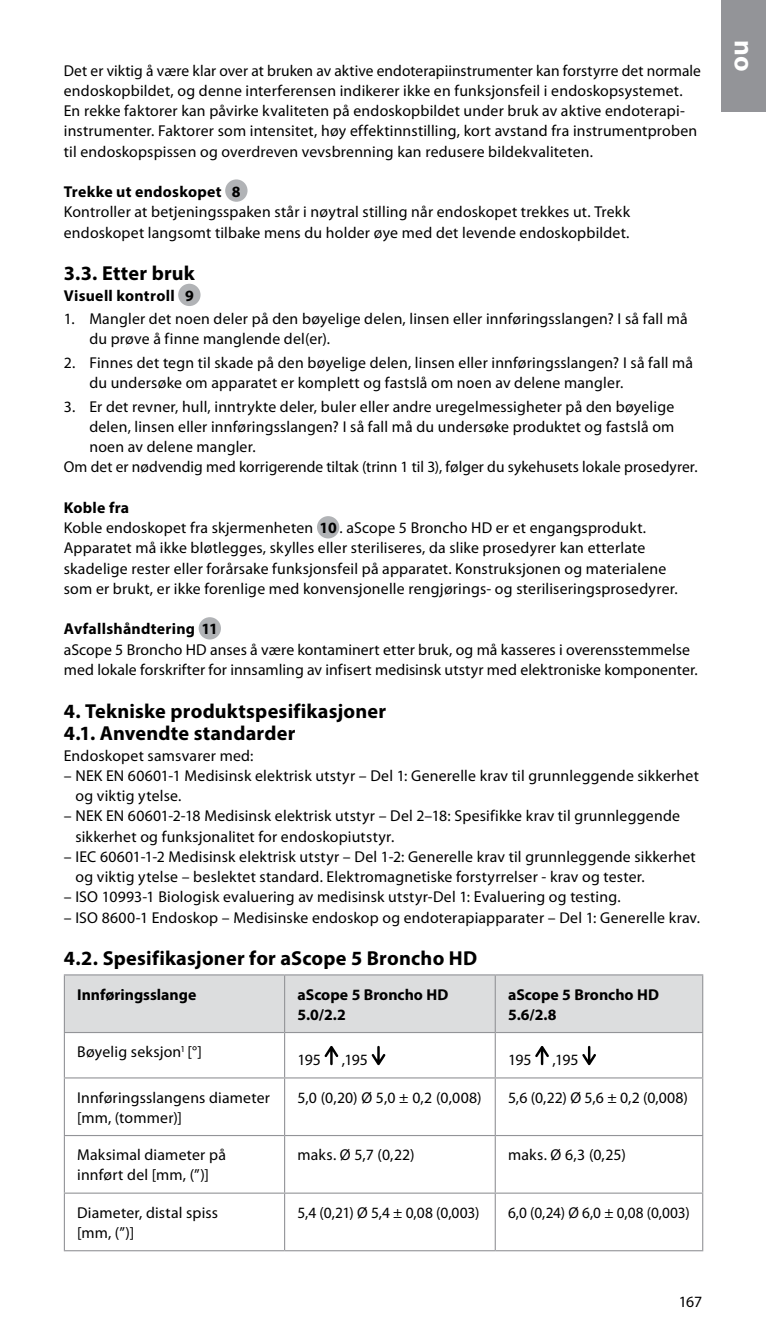
<style>
.page{position:relative;width:766px;height:1340px;background:#fff}
.page>*{position:absolute;margin:0;border:0;box-sizing:border-box;transform-origin:0 0}
.t1{font:700 27px "Myriad Pro";color:#fff}
.t2{font:700 20.25px/22.5px "Myriad Pro";letter-spacing:.01em;color:#000}
.t3{font:15.75px/20.2px "Myriad Pro";letter-spacing:.01em;color:#000}
.t4{font:700 15.75px/20.2px "Myriad Pro";letter-spacing:.005em;color:#000}
.s1{font-weight:700}
</style>
<div class="page">
<div style="left:721px;top:0;width:44px;height:112px;background:#939498"></div>
<div style="left:225px;top:179px;width:22px;height:23px;background:#b1b3b6;border-radius:50%"></div>
<div style="left:178px;top:284px;width:22px;height:22px;background:#b1b3b6;border-radius:50%"></div>
<div style="left:317px;top:516px;width:22px;height:22px;background:#b1b3b6;border-radius:50%"></div>
<div style="left:198px;top:617px;width:23px;height:22px;background:#b1b3b6;border-radius:50%"></div>
<div style="left:65px;top:975px;width:637px;height:56px;background:#dcddde"></div>
<svg style="left:65px;top:1033px;width:637px;height:217px"></svg>
<hr style="left:64px;top:974px;width:220px;height:1px;background:#939498">
<hr style="left:64px;top:975px;width:1px;height:56px;background:#939498">
<hr style="left:284px;top:974px;width:211px;height:1px;background:#939498">
<hr style="left:284px;top:975px;width:1px;height:56px;background:#939498">
<hr style="left:495px;top:974px;width:208px;height:1px;background:#939498">
<hr style="left:494px;top:975px;width:1px;height:56px;background:#939498">
<hr style="left:702px;top:975px;width:1px;height:56px;background:#939498">
<hr style="left:64px;top:1031px;width:220px;height:2px;background:#939498">
<hr style="left:64px;top:1033px;width:1px;height:44px;background:#939498">
<hr style="left:284px;top:1031px;width:211px;height:2px;background:#939498">
<hr style="left:284px;top:1033px;width:1px;height:44px;background:#939498">
<hr style="left:495px;top:1031px;width:208px;height:2px;background:#939498">
<hr style="left:494px;top:1033px;width:1px;height:44px;background:#939498">
<hr style="left:702px;top:1033px;width:1px;height:44px;background:#939498">
<hr style="left:64px;top:1077px;width:220px;height:1px;background:#939498">
<hr style="left:64px;top:1078px;width:1px;height:56px;background:#939498">
<hr style="left:284px;top:1077px;width:211px;height:1px;background:#939498">
<hr style="left:284px;top:1078px;width:1px;height:56px;background:#939498">
<hr style="left:495px;top:1077px;width:208px;height:1px;background:#939498">
<hr style="left:494px;top:1078px;width:1px;height:56px;background:#939498">
<hr style="left:702px;top:1078px;width:1px;height:56px;background:#939498">
<hr style="left:64px;top:1134px;width:220px;height:2px;background:#939498">
<hr style="left:64px;top:1136px;width:1px;height:56px;background:#939498">
<hr style="left:284px;top:1134px;width:211px;height:2px;background:#939498">
<hr style="left:284px;top:1136px;width:1px;height:56px;background:#939498">
<hr style="left:495px;top:1134px;width:208px;height:2px;background:#939498">
<hr style="left:494px;top:1136px;width:1px;height:56px;background:#939498">
<hr style="left:702px;top:1136px;width:1px;height:56px;background:#939498">
<hr style="left:64px;top:1192px;width:220px;height:1px;background:#939498">
<hr style="left:64px;top:1193px;width:1px;height:57px;background:#939498">
<hr style="left:284px;top:1192px;width:211px;height:1px;background:#939498">
<hr style="left:284px;top:1193px;width:1px;height:57px;background:#939498">
<hr style="left:495px;top:1192px;width:208px;height:1px;background:#939498">
<hr style="left:494px;top:1193px;width:1px;height:57px;background:#939498">
<hr style="left:702px;top:1193px;width:1px;height:57px;background:#939498">
<hr style="left:64px;top:1250px;width:220px;height:1px;background:#939498">
<hr style="left:284px;top:1250px;width:211px;height:1px;background:#939498">
<hr style="left:495px;top:1250px;width:208px;height:1px;background:#939498">
<svg style="left:324px;top:1045px;width:14px;height:20px"></svg>
<svg style="left:371px;top:1045px;width:14px;height:20px"></svg>
<svg style="left:535px;top:1045px;width:13px;height:20px"></svg>
<svg style="left:582px;top:1045px;width:13px;height:20px"></svg>
<p class="t3" style="left:64px;top:60px;width:638px">Det er viktig å være klar over at bruken av aktive endoterapiinstrumenter kan forstyrre det normale endoskopbildet, og denne interferensen indikerer ikke en funksjonsfeil i endoskopsystemet.<br>En rekke faktorer kan påvirke kvaliteten på endoskopbildet under bruk av aktive endoterapi&shy;instrumenter. Faktorer som intensitet, høy effektinnstilling, kort avstand fra instrumentproben til endoskopspissen og overdreven vevsbrenning kan redusere bildekvaliteten.</p>
<p class="t4" style="left:64px;top:181px;width:178px">Trekke ut endoskopet 8</p>
<p class="t3" style="left:64px;top:202px;width:567px">Kontroller at betjeningsspaken står i nøytral stilling når endoskopet trekkes ut. Trekk endoskopet langsomt tilbake mens du holder øye med det levende endoskopbildet.</p>
<p class="t2" style="left:64px;top:262px;width:132px">3.3. Etter bruk</p>
<p class="t4" style="left:64px;top:285px;width:131px">Visuell kontroll 9</p>
<p class="t3" style="left:89px;top:309px;width:599px;text-indent:-26px">1. Mangler det noen deler på den bøyelige delen, linsen eller innføringsslangen? I så fall må du prøve å finne manglende del(er).</p>
<p class="t3" style="left:89px;top:353px;width:605px;text-indent:-26px">2. Finnes det tegn til skade på den bøyelige delen, linsen eller innføringsslangen? I så fall må du undersøke om apparatet er komplett og fastslå om noen av delene mangler.</p>
<p class="t3" style="left:64px;top:396px;width:611px">3. Er det revner, hull, inntrykte deler, buler eller andre uregelmessigheter på den bøyelige</p>
<p class="t3" style="left:89px;top:417px;width:586px">delen, linsen eller innføringsslangen? I så fall må du undersøke produktet og fastslå om</p>
<p class="t3" style="left:89px;top:437px;width:168px">noen av delene mangler.</p>
<p class="t3" style="left:64px;top:457px;width:635px">Om det er nødvendig med korrigerende tiltak (trinn 1 til 3), følger du sykehusets lokale prosedyrer.</p>
<p class="t3" style="left:64px;top:498px;width:615px"><span class="s1">Koble fra<br></span>Koble endoskopet fra skjermenheten <span class="s1">10</span> . aScope 5 Broncho HD er et engangsprodukt.<br>Apparatet må ikke bløtlegges, skylles eller steriliseres, da slike prosedyrer kan etterlate skadelige rester eller forårsake funksjonsfeil på apparatet. Konstruksjonen og materialene som er brukt, er ikke forenlige med konvensjonelle rengjørings- og steriliseringsprosedyrer.</p>
<p class="t4" style="left:64px;top:618px;width:156px">Avfallshåndtering 11</p>
<p class="t3" style="left:64px;top:639px;width:635px">aScope 5 Broncho HD anses å være kontaminert etter bruk, og må kasseres i overensstemmelse med lokale forskrifter for innsamling av infisert medisinsk utstyr med elektroniske komponenter.</p>
<p class="t2" style="left:64px;top:699px;width:324px">4. Tekniske produktspesifikasjoner<br>4.1. Anvendte standarder</p>
<p class="t3" style="left:64px;top:745px;width:191px">Endoskopet samsvarer med:</p>
<p class="t3" style="left:75px;top:765px;width:624px;text-indent:-12px">– NEK EN 60601-1 Medisinsk elektrisk utstyr – Del 1: Generelle krav til grunnleggende sikkerhet og viktig ytelse.</p>
<p class="t3" style="left:75px;top:806px;width:606px;text-indent:-12px">– NEK EN 60601-2-18 Medisinsk elektrisk utstyr – Del 2–18: Spesifikke krav til grunnleggende sikkerhet og funksjonalitet for endoskopiutstyr.</p>
<p class="t3" style="left:75px;top:846px;width:621px;text-indent:-12px">– IEC 60601-1-2 Medisinsk elektrisk utstyr – Del 1-2: Generelle krav til grunnleggende sikkerhet og viktig ytelse – beslektet standard. Elektromagnetiske forstyrrelser - krav og tester.</p>
<p class="t3" style="left:64px;top:887px;width:558px">– ISO 10993-1 Biologisk evaluering av medisinsk utstyr-Del 1: Evaluering og testing.</p>
<p class="t3" style="left:64px;top:907px;width:637px">– ISO 8600-1 Endoskop – Medisinske endoskop og endoterapiapparater – Del 1: Generelle krav.</p>
<p class="t2" style="left:64px;top:946px;width:415px">4.2. Spesifikasjoner for aScope 5 Broncho HD</p>
<p class="t4" style="left:77px;top:983px;width:121px">Innføringsslange</p>
<p class="t4" style="left:297px;top:983px;width:152px">aScope 5 Broncho HD<br>5.0/2.2</p>
<p class="t4" style="left:508px;top:983px;width:152px">aScope 5 Broncho HD<br>5.6/2.8</p>
<p class="t3" style="left:77px;top:1042px;width:126px">Bøyelig seksjon<sup>1</sup> [°]</p>
<p class="t3" style="left:297px;top:1050px;width:25px">195</p>
<p class="t3" style="left:342px;top:1050px;width:28px">,195</p>
<p class="t3" style="left:508px;top:1050px;width:25px">195</p>
<p class="t3" style="left:552px;top:1050px;width:28px">,195</p>
<p class="t3" style="left:77px;top:1087px;width:194px">Innføringsslangens diameter [mm, (tommer)]</p>
<p class="t3" style="left:297px;top:1087px;width:186px">5,0 (0,20) Ø 5,0 ± 0,2 (0,008)</p>
<p class="t3" style="left:508px;top:1087px;width:181px">5,6 (0,22) Ø 5,6 ± 0,2 (0,008)</p>
<p class="t3" style="left:77px;top:1144px;width:150px">Maksimal diameter på innført del [mm, (”)]</p>
<p class="t3" style="left:297px;top:1144px;width:119px">maks. Ø 5,7 (0,22)</p>
<p class="t3" style="left:508px;top:1144px;width:119px">maks. Ø 6,3 (0,25)</p>
<p class="t3" style="left:77px;top:1202px;width:142px">Diameter, distal spiss [mm, (”)]</p>
<p class="t3" style="left:297px;top:1202px;width:183px">5,4 (0,21) Ø 5,4 ± 0,08 (0,003)</p>
<p class="t3" style="left:508px;top:1202px;width:183px">6,0 (0,24) Ø 6,0 ± 0,08 (0,003)</p>
<p class="t3" style="left:678px;top:1291px;width:25px">167</p>
<h1 class="t1" style="left:761px;top:40px;width:33px;rotate:90deg">no</h1>
</div>
